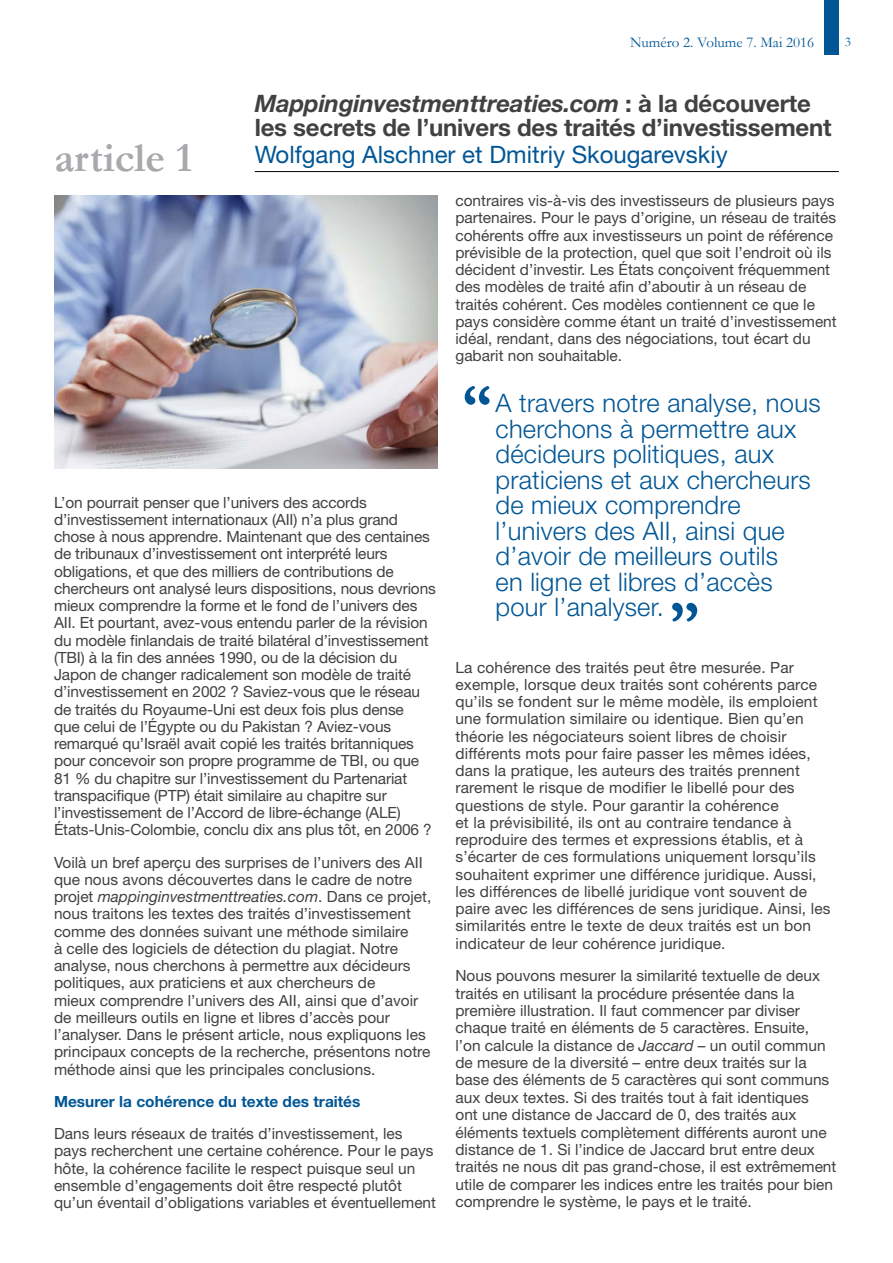
<style>
.page{position:relative;width:893px;height:1263px;background:#fff}
.page>*{position:absolute;margin:0;border:0;box-sizing:border-box;transform-origin:0 0}
.t1{font:700 60px "Garamond";color:#005695}
.t2{font:700 42px "Garamond";color:#a7a9ac}
.t3{font:300 25.5px/25.5px "Helvetica Neue LT Std";letter-spacing:.01em;color:#005695}
.t4{font:700 24px/24px "Helvetica Neue LT Std";letter-spacing:-.01em;color:#414042}
.t5{font:24px "Helvetica Neue LT Std";color:#005695}
.t6{font:15.45px/17.2px "Helvetica Neue LT Std";color:#414042}
.t7{font:700 15.45px "Helvetica Neue LT Std";color:#005695}
.t8{font:15px "Garamond";color:#005695}
.t9{font:13.5px "Garamond";color:#00609d}
.s1{font-style:italic}
</style>
<div class="page">
<hr style="left:255px;top:171px;width:584px;height:1px;background:#000">
<div style="left:824px;top:0;width:14px;height:54px;background:#005695"></div>
<img style="left:54px;top:196px;width:383px;height:272px">
<h2 class="t2" style="left:54px;top:129px;width:140px">article 1</h2>
<p class="t8" style="left:630px;top:33px;width:186px">Numéro 2. Volume 7. Mai 2016</p>
<p class="t9" style="left:845px;top:33px;width:8px">3</p>
<h3 class="t4" style="left:255px;top:91px;width:578px"><span class="s1">Mappinginvestmenttreaties.com</span> : à la découverte les secrets de l’univers des traités d’investissement</h3>
<h3 class="t5" style="left:255px;top:140px;width:474px">Wolfgang Alschner et Dmitriy Skougarevskiy</h3>
<p class="t6" style="left:455px;top:192px;width:383px">contraires vis-à-vis des investisseurs de plusieurs pays partenaires. Pour le pays d’origine, un réseau de traités cohérents offre aux investisseurs un point de référence prévisible de la protection, quel que soit l’endroit où ils décident d’investir. Les États conçoivent fréquemment des modèles de traité afin d’aboutir à un réseau de traités cohérent. Ces modèles contiennent ce que le pays considère comme étant un traité d’investissement idéal, rendant, dans des négociations, tout écart du gabarit non souhaitable.</p>
<p class="t6" style="left:54px;top:493px;width:383px">L’on pourrait penser que l’univers des accords d’investissement internationaux (AII) n’a plus grand chose à nous apprendre. Maintenant que des centaines de tribunaux d’investissement ont interprété leurs obligations, et que des milliers de contributions de chercheurs ont analysé leurs dispositions, nous devrions mieux comprendre la forme et le fond de l’univers des AII. Et pourtant, avez-vous entendu parler de la révision du modèle finlandais de traité bilatéral d’investissement (TBI) à la fin des années 1990, ou de la décision du Japon de changer radicalement son modèle de traité d’investissement en 2002 ? Saviez-vous que le réseau de traités du Royaume-Uni est deux fois plus dense<br>que celui de l’Égypte ou du Pakistan ? Aviez-vous remarqué qu’Israël avait copié les traités britanniques pour concevoir son propre programme de TBI, ou que 81 % du chapitre sur l’investissement du Partenariat transpacifique (PTP) était similaire au chapitre sur l’investissement de l’Accord de libre-échange (ALE)<br>États-Unis-Colombie, conclu dix ans plus tôt, en 2006 ?</p>
<p class="t6" style="left:54px;top:853px;width:379px">Voilà un bref aperçu des surprises de l’univers des AII que nous avons découvertes dans le cadre de notre projet <span class="s1">mappinginvestmenttreaties.com</span>. Dans ce projet, nous traitons les textes des traités d’investissement comme des données suivant une méthode similaire<br>à celle des logiciels de détection du plagiat. Notre analyse, nous cherchons à permettre aux décideurs politiques, aux praticiens et aux chercheurs de<br>mieux comprendre l’univers des AII, ainsi que d’avoir de meilleurs outils en ligne et libres d’accès pour l’analyser. Dans le présent article, nous expliquons les principaux concepts de la recherche, présentons notre méthode ainsi que les principales conclusions.</p>
<p class="t7" style="left:54px;top:1092px;width:308px">Mesurer la cohérence du texte des traités</p>
<p class="t6" style="left:54px;top:1125px;width:384px">Dans leurs réseaux de traités d’investissement, les pays recherchent une certaine cohérence. Pour le pays hôte, la cohérence facilite le respect puisque seul un ensemble d’engagements doit être respecté plutôt qu’un éventail d’obligations variables et éventuellement</p>
<h1 class="t1" style="left:462px;top:365px;width:31px">“</h1>
<h3 class="t3" style="left:496px;top:390px;width:327px">A travers notre analyse, nous cherchons à permettre aux décideurs politiques, aux praticiens et aux chercheurs de mieux comprendre l’univers des AII, ainsi que d’avoir de meilleurs outils<br>en ligne et libres d’accès pour l’analyser.</h3>
<h1 class="t1" style="left:670px;top:581px;width:31px">”</h1>
<p class="t6" style="left:455px;top:658px;width:377px">La cohérence des traités peut être mesurée. Par exemple, lorsque deux traités sont cohérents parce qu’ils se fondent sur le même modèle, ils emploient une formulation similaire ou identique. Bien qu’en théorie les négociateurs soient libres de choisir différents mots pour faire passer les mêmes idées, dans la pratique, les auteurs des traités prennent rarement le risque de modifier le libellé pour des questions de style. Pour garantir la cohérence<br>et la prévisibilité, ils ont au contraire tendance à reproduire des termes et expressions établis, et à s’écarter de ces formulations uniquement lorsqu’ils souhaitent exprimer une différence juridique. Aussi, les différences de libellé juridique vont souvent de paire avec les différences de sens juridique. Ainsi, les similarités entre le texte de deux traités est un bon indicateur de leur cohérence juridique.</p>
<p class="t6" style="left:455px;top:967px;width:382px">Nous pouvons mesurer la similarité textuelle de deux traités en utilisant la procédure présentée dans la première illustration. Il faut commencer par diviser chaque traité en éléments de 5 caractères. Ensuite, l’on calcule la distance de <span class="s1">Jaccard</span> – un outil commun de mesure de la diversité – entre deux traités sur la base des éléments de 5 caractères qui sont communs aux deux textes. Si des traités tout à fait identiques<br>ont une distance de Jaccard de 0, des traités aux éléments textuels complètement différents auront une distance de 1. Si l’indice de Jaccard brut entre deux traités ne nous dit pas grand-chose, il est extrêmement utile de comparer les indices entre les traités pour bien comprendre le système, le pays et le traité.</p>
</div>
